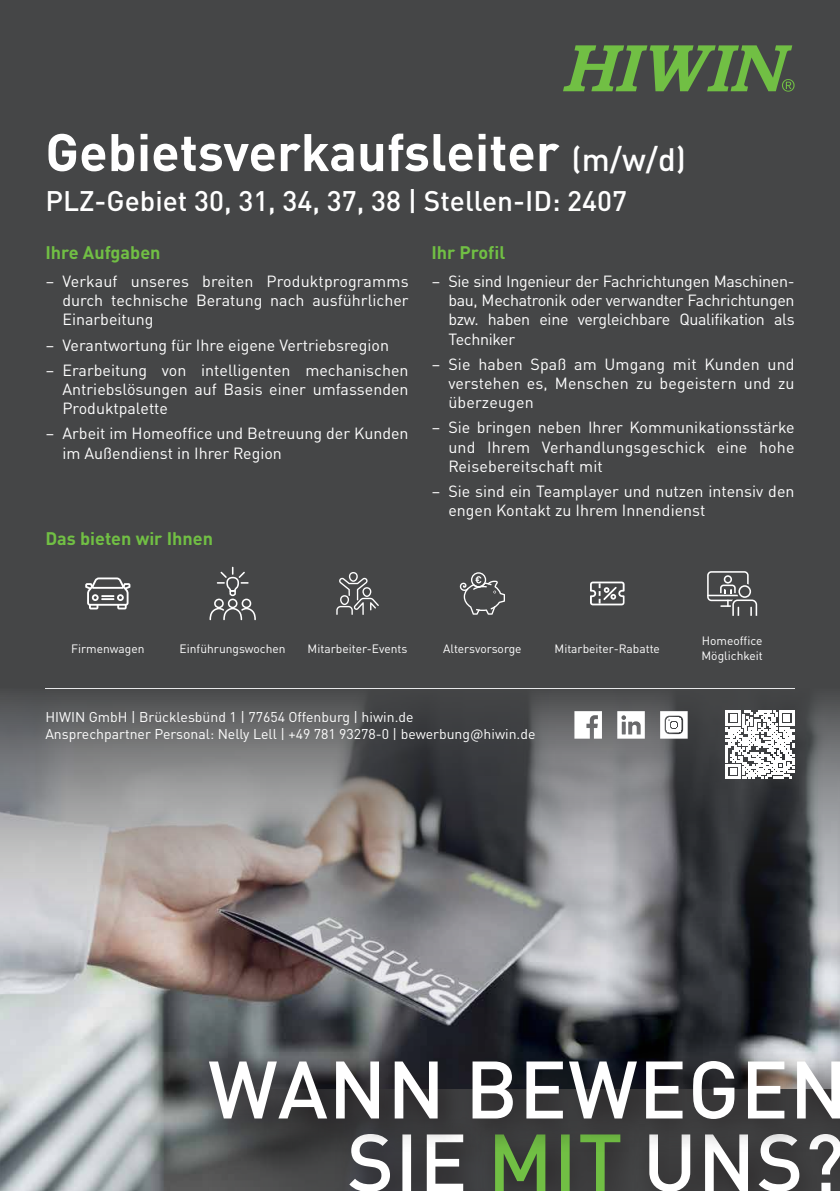
<style>
.page{position:relative;width:840px;height:1191px;background:#fff}
.page>*{position:absolute;margin:0;border:0;box-sizing:border-box;transform-origin:0 0}
.t1{font:700 52px "DIN Pro";color:#fff}
.t2{font:500 28px "DIN Pro";color:#fff}
.t3{font:700 18px "DIN Pro";color:#71bf44}
.t4{font:16px/19.2px "DIN Pro";color:#fff;text-align:justify}
.t5{font:14px/16.8px "DIN Pro";color:#fff}
.t6{font:12px/14.4px "DIN Pro";color:#fff}
.s1{font-weight:500;font-size:32px}
</style>
<div class="page">
<div style="left:0;top:0;width:839px;height:1191px;background:#454647"></div>
<img style="left:0;top:697px;width:839px;height:494px">
<svg style="left:563px;top:45px;width:231px;height:47px"></svg>
<svg style="left:209px;top:1151px;width:126px;height:40px"></svg>
<hr style="left:45px;top:688px;width:749px;height:1px;background:#e6e7e9">
<svg style="left:85px;top:577px;width:45px;height:32px"></svg>
<svg style="left:209px;top:567px;width:47px;height:53px"></svg>
<svg style="left:336px;top:572px;width:42px;height:43px"></svg>
<svg style="left:459px;top:572px;width:45px;height:42px"></svg>
<svg style="left:590px;top:581px;width:34px;height:24px"></svg>
<svg style="left:707px;top:571px;width:49px;height:45px"></svg>
<svg style="left:651px;top:1151px;width:188px;height:40px"></svg>
<div style="left:478px;top:1117px;width:173px;height:74px;background:#3f4041"></div>
<svg style="left:495px;top:1151px;width:119px;height:40px"></svg>
<div style="left:335px;top:1117px;width:159px;height:74px;background:#3f4042"></div>
<svg style="left:349px;top:1151px;width:114px;height:40px"></svg>
<svg style="left:194px;top:1044px;width:645px;height:107px"></svg>
<svg style="left:209px;top:1061px;width:630px;height:58px"></svg>
<svg style="left:725px;top:710px;width:68px;height:69px"></svg>
<svg style="left:659px;top:711px;width:28px;height:27px"></svg>
<svg style="left:617px;top:711px;width:27px;height:27px"></svg>
<svg style="left:574px;top:711px;width:27px;height:27px"></svg>
<h1 class="t1" style="left:45px;top:109px;width:641px">Gebietsverkaufsleiter <span class="s1">(m/w/d)</span></h1>
<h2 class="t2" style="left:45px;top:178px;width:582px">PLZ-Gebiet 30, 31, 34, 37, 38 | Stellen-ID: 2407</h2>
<p class="t3" style="left:45px;top:237px;width:117px">Ihre Aufgaben</p>
<p class="t4" style="left:62px;top:270px;width:347px;text-indent:-17px">– Verkauf unseres breiten Produktprogramms durch technische Beratung nach ausführlicher Einarbeitung</p>
<p class="t4" style="left:45px;top:334px;width:345px">– Verantwortung für Ihre eigene Vertriebsregion</p>
<p class="t4" style="left:62px;top:359px;width:347px;text-indent:-17px">– Erarbeitung von intelligenten mechanischen Antriebslösungen auf Basis einer umfassenden Produktpalette</p>
<p class="t4" style="left:62px;top:423px;width:347px;text-indent:-17px">– Arbeit im Homeoffice und Betreuung der Kunden im Außendienst in Ihrer Region</p>
<p class="t3" style="left:431px;top:237px;width:75px">Ihr Profil</p>
<p class="t4" style="left:448px;top:270px;width:347px;text-indent:-17px">– Sie sind Ingenieur der Fachrichtungen Maschinen&shy;bau, Mechatronik oder verwandter Fachrichtungen bzw. haben eine vergleichbare Qualifikation als Techniker</p>
<p class="t4" style="left:448px;top:353px;width:347px;text-indent:-17px">– Sie haben Spaß am Umgang mit Kunden und verstehen es, Menschen zu begeistern und zu überzeugen</p>
<p class="t4" style="left:448px;top:417px;width:347px;text-indent:-17px">– Sie bringen neben Ihrer Kommunikationsstärke und Ihrem Verhandlungsgeschick eine hohe Reisebereitschaft mit</p>
<p class="t4" style="left:448px;top:480px;width:347px;text-indent:-17px">– Sie sind ein Teamplayer und nutzen intensiv den engen Kontakt zu Ihrem Innendienst</p>
<p class="t3" style="left:45px;top:523px;width:169px">Das bieten wir Ihnen</p>
<p class="t6" style="left:71px;top:640px;width:75px">Firmenwagen</p>
<p class="t6" style="left:179px;top:640px;width:107px">Einführungswochen</p>
<p class="t6" style="left:307px;top:640px;width:101px">Mitarbeiter-Events</p>
<p class="t6" style="left:443px;top:640px;width:80px">Altersvorsorge</p>
<p class="t6" style="left:554px;top:640px;width:107px">Mitarbeiter-Rabatte</p>
<p class="t6" style="left:701px;top:633px;width:63px">Homeoffice<br>Möglichkeit</p>
<p class="t5" style="left:45px;top:707px;width:491px">HIWIN GmbH | Brücklesbünd 1 | 77654 Offenburg | hiwin.de<br>Ansprechpartner Personal: Nelly Lell | +49 781 93278-0 | bewerbung@hiwin.de</p>
</div>
